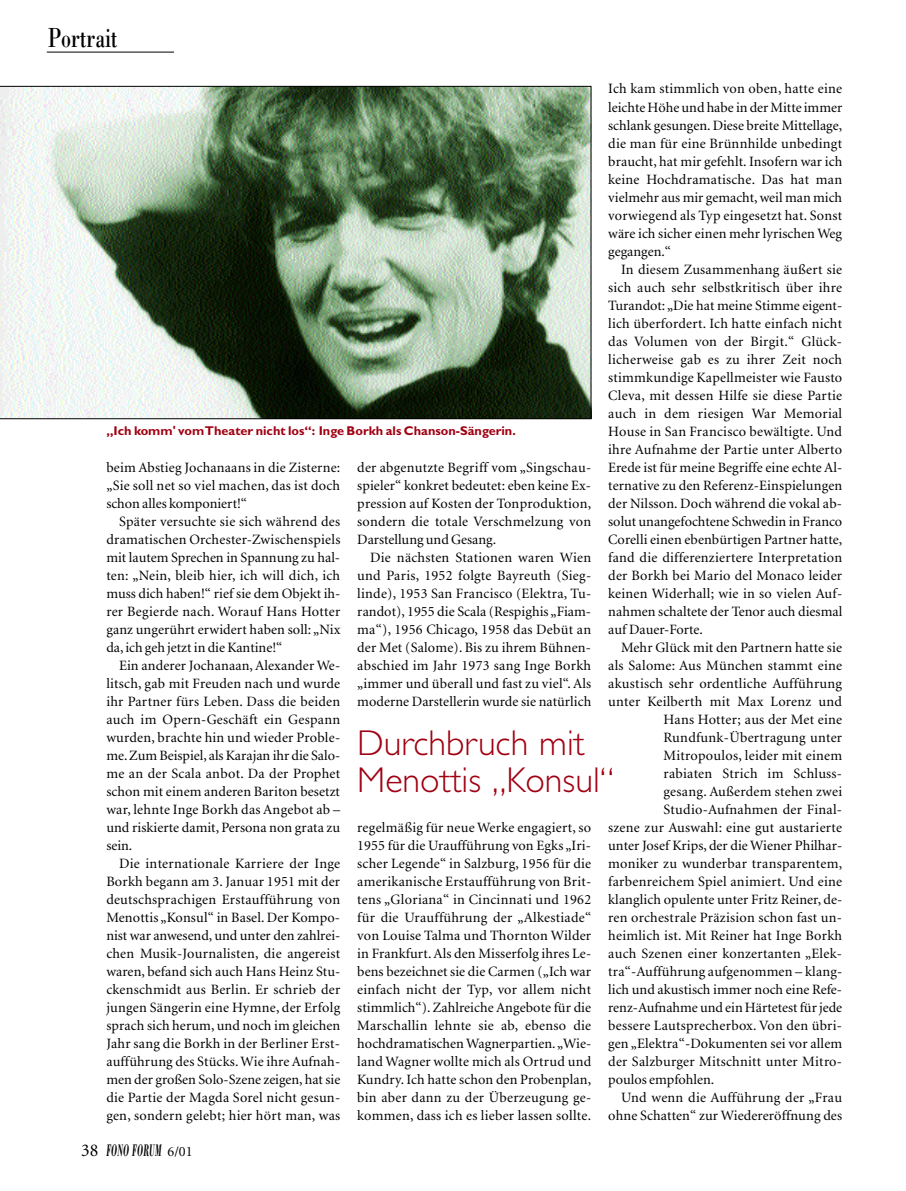
<style>
.page{position:relative;width:906px;height:1191px;background:#fff}
.page>*{position:absolute;margin:0;border:0;box-sizing:border-box;transform-origin:0 0}
.t1{font:300 36px/37.5px "Gill Sans";color:#a00012}
.t2{font:28.5px "Bodoni";color:#000;scale:.7 1}
.t3{font:italic 700 17.25px "Bodoni";letter-spacing:.025em;color:#000;scale:.45 1}
.t4{font:14.25px/18px "Minion";letter-spacing:.015em;color:#000;text-align:justify}
.t5{font:700 12.75px "Gill Sans";color:#a00012}
.s1{font-family:"Minion";font-weight:400;font-style:normal;font-size:18px}
.s2{font-family:"Minion";font-weight:400;font-style:normal;font-size:14.25px}
</style>
<div class="page">
<hr style="left:47px;top:52px;width:127px;height:1px;background:#000">
<img style="left:0;top:86px;width:591px;height:333px">
<h2 class="t2" style="left:48px;top:21px;width:101px">Portrait</h2>
<p class="t4" style="left:608px;top:81px;width:235px">Ich kam stimmlich von oben, hatte eine leichte Höhe und habe in der Mitte immer schlank gesungen. Diese breite Mittellage, die man für eine Brünnhilde unbedingt braucht, hat mir gefehlt. Insofern war ich keine Hochdramatische. Das hat man vielmehr aus mir gemacht, weil man mich vorwiegend als Typ eingesetzt hat. Sonst wäre ich sicher einen mehr lyrischen Weg gegangen.“</p>
<p class="t4" style="left:608px;top:261px;width:236px;text-indent:13px">In diesem Zusammenhang äußert sie sich auch sehr selbstkritisch über ihre Turandot: „Die hat meine Stimme eigent&shy;lich überfordert. Ich hatte einfach nicht das Volumen von der Birgit.“ Glück&shy;licherweise gab es zu ihrer Zeit noch stimmkundige Kapellmeister wie Fausto Cleva, mit dessen Hilfe sie diese Partie auch in dem riesigen War Memorial House in San Francisco bewältigte. Und ihre Aufnahme der Partie unter Alberto Erede ist für meine Begriffe eine echte Al&shy;ternative zu den Referenz-Einspielungen der Nilsson. Doch während die vokal ab&shy;solut unangefochtene Schwedin in Franco Corelli einen ebenbürtigen Partner hatte, fand die differenziertere Interpretation der Borkh bei Mario del Monaco leider keinen Widerhall; wie in so vielen Auf&shy;nahmen schaltete der Tenor auch diesmal auf Dauer-Forte.</p>
<p class="t4" style="left:621px;top:639px;width:223px">Mehr Glück mit den Partnern hatte sie</p>
<p class="t4" style="left:608px;top:657px;width:235px">als Salome: Aus München stammt eine</p>
<p class="t4" style="left:608px;top:675px;width:235px">akustisch sehr ordentliche Aufführung</p>
<p class="t4" style="left:608px;top:693px;width:235px">unter Keilberth mit Max Lorenz und</p>
<p class="t4" style="left:663px;top:711px;width:180px">Hans Hotter; aus der Met eine</p>
<p class="t4" style="left:663px;top:729px;width:180px">Rundfunk-Übertragung unter</p>
<p class="t4" style="left:663px;top:747px;width:180px">Mitropoulos, leider mit einem</p>
<p class="t4" style="left:663px;top:765px;width:180px">rabiaten Strich im Schluss-</p>
<p class="t4" style="left:663px;top:783px;width:180px">gesang. Außerdem stehen zwei</p>
<p class="t4" style="left:663px;top:801px;width:180px">Studio-Aufnahmen der Final-</p>
<p class="t4" style="left:608px;top:819px;width:235px">szene zur Auswahl: eine gut austarierte</p>
<p class="t4" style="left:608px;top:837px;width:235px">unter Josef Krips, der die Wiener Philhar-</p>
<p class="t4" style="left:608px;top:855px;width:235px">moniker zu wunderbar transparentem,</p>
<p class="t4" style="left:608px;top:873px;width:235px">farbenreichem Spiel animiert. Und eine</p>
<p class="t4" style="left:608px;top:891px;width:235px">klanglich opulente unter Fritz Reiner, de-</p>
<p class="t4" style="left:608px;top:909px;width:235px">ren orchestrale Präzision schon fast un-</p>
<p class="t4" style="left:608px;top:927px;width:235px">heimlich ist. Mit Reiner hat Inge Borkh</p>
<p class="t4" style="left:608px;top:945px;width:235px">auch Szenen einer konzertanten „Elek-</p>
<p class="t4" style="left:608px;top:963px;width:235px">tra“-Aufführung aufgenommen – klang-</p>
<p class="t4" style="left:608px;top:981px;width:235px">lich und akustisch immer noch eine Refe-</p>
<p class="t4" style="left:608px;top:999px;width:235px">renz-Aufnahme und ein Härtetest für jede</p>
<p class="t4" style="left:608px;top:1017px;width:235px">bessere Lautsprecherbox. Von den übri-</p>
<p class="t4" style="left:608px;top:1035px;width:235px">gen „Elektra“-Dokumenten sei vor allem</p>
<p class="t4" style="left:608px;top:1053px;width:235px">der Salzburger Mitschnitt unter Mitro-</p>
<p class="t4" style="left:608px;top:1071px;width:107px">poulos empfohlen.</p>
<p class="t4" style="left:621px;top:1089px;width:223px">Und wenn die Aufführung der „Frau</p>
<p class="t4" style="left:608px;top:1107px;width:235px">ohne Schatten“ zur Wiedereröffnung des</p>
<p class="t5" style="left:106px;top:426px;width:411px">„Ich komm' vom Theater nicht los“: Inge Borkh als Chanson-Sängerin.</p>
<p class="t4" style="left:106px;top:459px;width:235px">beim Abstieg Jochanaans in die Zisterne: „Sie soll net so viel machen, das ist doch schon alles komponiert!“</p>
<p class="t4" style="left:106px;top:513px;width:235px;text-indent:13px">Später versuchte sie sich während des dramatischen Orchester-Zwischenspiels mit lautem Sprechen in Spannung zu hal&shy;ten: „Nein, bleib hier, ich will dich, ich muss dich haben!“ rief sie dem Objekt ih&shy;rer Begierde nach. Worauf Hans Hotter ganz ungerührt erwidert haben soll: „Nix da, ich geh jetzt in die Kantine!“</p>
<p class="t4" style="left:106px;top:657px;width:235px;text-indent:13px">Ein anderer Jochanaan, Alexander We&shy;litsch, gab mit Freuden nach und wurde ihr Partner fürs Leben. Dass die beiden auch im Opern-Geschäft ein Gespann wurden, brachte hin und wieder Proble&shy;me. Zum Beispiel, als Karajan ihr die Salo&shy;me an der Scala anbot. Da der Prophet schon mit einem anderen Bariton besetzt war, lehnte Inge Borkh das Angebot ab – und riskierte damit, Persona non grata zu sein.</p>
<p class="t4" style="left:106px;top:855px;width:236px;text-indent:13px">Die internationale Karriere der Inge Borkh begann am 3. Januar 1951 mit der deutschsprachigen Erstaufführung von Menottis „Konsul“ in Basel. Der Kompo&shy;nist war anwesend, und unter den zahlrei&shy;chen Musik-Journalisten, die angereist waren, befand sich auch Hans Heinz Stu&shy;ckenschmidt aus Berlin. Er schrieb der jungen Sängerin eine Hymne, der Erfolg sprach sich herum, und noch im gleichen Jahr sang die Borkh in der Berliner Erst&shy;aufführung des Stücks.Wie ihre Aufnah&shy;men der großen Solo-Szene zeigen, hat sie die Partie der Magda Sorel nicht gesun&shy;gen, sondern gelebt; hier hört man, was</p>
<p class="t4" style="left:357px;top:459px;width:235px">der abgenutzte Begriff vom „Singschau&shy;spieler“ konkret bedeutet: eben keine Ex&shy;pression auf Kosten der Tonproduktion, sondern die totale Verschmelzung von Darstellung und Gesang.</p>
<p class="t4" style="left:357px;top:549px;width:235px;text-indent:13px">Die nächsten Stationen waren Wien und Paris, 1952 folgte Bayreuth (Sieg&shy;linde), 1953 San Francisco (Elektra, Tu&shy;randot), 1955 die Scala (Respighis „Fiam&shy;ma“), 1956 Chicago, 1958 das Debüt an der Met (Salome). Bis zu ihrem Bühnen&shy;abschied im Jahr 1973 sang Inge Borkh „immer und überall und fast zu viel“. Als moderne Darstellerin wurde sie natürlich</p>
<h1 class="t1" style="left:357px;top:727px;width:258px">Durchbruch mit<br>Menottis „Konsul“</h1>
<p class="t4" style="left:357px;top:819px;width:235px">regelmäßig für neue Werke engagiert, so 1955 für die Uraufführung von Egks „Iri&shy;scher Legende“ in Salzburg, 1956 für die amerikanische Erstaufführung von Brit&shy;tens „Gloriana“ in Cincinnati und 1962 für die Uraufführung der „Alkestiade“ von Louise Talma und Thornton Wilder in Frankfurt.Als den Misserfolg ihres Le&shy;bens bezeichnet sie die Carmen („Ich war einfach nicht der Typ, vor allem nicht stimmlich“). Zahlreiche Angebote für die Marschallin lehnte sie ab, ebenso die hochdramatischen Wagnerpartien.„Wie&shy;land Wagner wollte mich als Ortrud und Kundry. Ich hatte schon den Probenplan, bin aber dann zu der Überzeugung ge&shy;kommen, dass ich es lieber lassen sollte.</p>
<p class="t3" style="left:81px;top:1139px;width:249px"><span class="s1">38</span> FONO FORUM <span class="s2">6/01</span></p>
</div>
